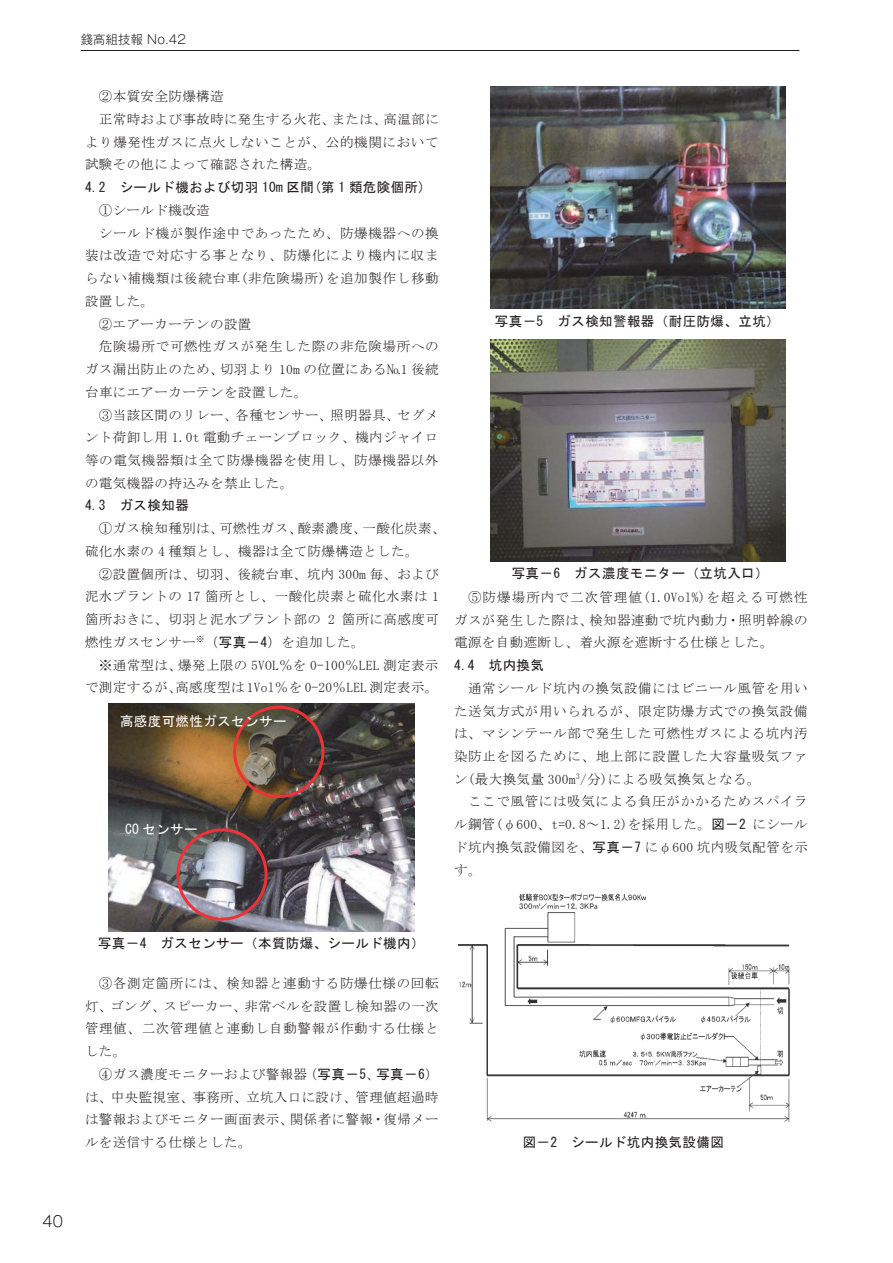
<style>
.page{position:relative;width:893px;height:1263px;background:#fff}
.page>*{position:absolute;margin:0;border:0;box-sizing:border-box;transform-origin:0 0}
.t1{font:300 14.85px "Gothic MB101 Pr 6";color:#231f20}
.t2{font:13.5px/22.8px "MS Mincho";letter-spacing:.035em;color:#231f20;text-align:justify}
.t3{font:13.5px "MS Gothic";letter-spacing:.025em;color:#231f20}
.t4{font:13.5px "MS Gothic";letter-spacing:.025em;color:#fff}
.t5{font:300 12.15px "Gothic MB101 Pr 6";letter-spacing:.02em;color:#231f20}
.s1{font-family:"MS Gothic"}
</style>
<div class="page">
<img style="left:109px;top:703px;width:305px;height:229px">
<img style="left:233px;top:706px;width:91px;height:92px">
<svg style="left:176px;top:828px;width:92px;height:92px;background:#87767d"></svg>
<img style="left:490px;top:340px;width:296px;height:221px">
<img style="left:490px;top:87px;width:296px;height:221px">
<img style="left:457px;top:893px;width:333px;height:229px">
<hr style="left:81px;top:50px;width:718px;height:1px;background:#231f20">
<p class="t5" style="left:81px;top:29px;width:106px">錢高組技報 No.42</p>
<p class="t2" style="left:99px;top:85px;width:126px">②本質安全防爆構造</p>
<p class="t2" style="left:99px;top:108px;width:341px">正常時および事故時に発生する火花、または、高温部に</p>
<p class="t2" style="left:85px;top:130px;width:355px">より爆発性ガスに点火しないことが、公的機関において</p>
<p class="t2" style="left:85px;top:153px;width:238px">試験その他によって確認された構造。</p>
<p class="t3" style="left:85px;top:181px;width:342px">4.2 シールド機および切羽 10m 区間(第 1 類危険個所)</p>
<p class="t2" style="left:99px;top:199px;width:112px">①シールド機改造</p>
<p class="t2" style="left:99px;top:221px;width:341px">シールド機が製作途中であったため、防爆機器への換</p>
<p class="t2" style="left:85px;top:244px;width:355px">装は改造で対応する事となり、防爆化により機内に収ま</p>
<p class="t2" style="left:85px;top:267px;width:355px">らない補機類は後続台車(非危険場所)を追加製作し移動</p>
<p class="t2" style="left:85px;top:290px;width:71px">設置した。</p>
<p class="t2" style="left:99px;top:312px;width:154px">②エアーカーテンの設置</p>
<p class="t2" style="left:99px;top:335px;width:341px">危険場所で可燃性ガスが発生した際の非危険場所への</p>
<p class="t2" style="left:85px;top:358px;width:355px">ガス漏出防止のため、切羽より 10m の位置にある№1 後続</p>
<p class="t2" style="left:85px;top:380px;width:224px">台車にエアーカーテンを設置した。</p>
<p class="t2" style="left:99px;top:403px;width:341px">③当該区間のリレー、各種センサー、照明器具、セグメ</p>
<p class="t2" style="left:85px;top:426px;width:355px">ント荷卸し用 1.0t 電動チェーンブロック、機内ジャイロ</p>
<p class="t2" style="left:85px;top:449px;width:355px">等の電気機器類は全て防爆機器を使用し、防爆機器以外</p>
<p class="t2" style="left:85px;top:471px;width:210px">の電気機器の持込みを禁止した。</p>
<p class="t3" style="left:85px;top:499px;width:105px">4.3 ガス検知器</p>
<p class="t2" style="left:85px;top:517px;width:362px;text-indent:14px">①ガス検知種別は、可燃性ガス、酸素濃度、一酸化炭素、硫化水素の 4 種類とし、機器は全て防爆構造とした。</p>
<p class="t2" style="left:85px;top:562px;width:355px;text-indent:14px">②設置個所は、切羽、後続台車、坑内 300m 毎、および泥水プラントの 17 箇所とし、一酸化炭素と硫化水素は 1箇所おきに、切羽と泥水プラント部の 2 箇所に高感度可燃性ガスセンサー<sup>※</sup>（<span class="s1">写真－4</span>）を追加した。</p>
<p class="t2" style="left:85px;top:653px;width:355px;text-align:right">※通常型は、爆発上限の 5VOL％を 0-100％LEL 測定表示で測定するが、高感度型は 1Vol％を 0-20％LEL 測定表示。</p>
<p class="t4" style="left:120px;top:714px;width:168px">高感度可燃性ガスセンサー</p>
<p class="t4" style="left:125px;top:822px;width:74px">CO センサー</p>
<p class="t3" style="left:495px;top:314px;width:286px">写真－5 ガス検知警報器（耐圧防爆、立坑）</p>
<p class="t3" style="left:512px;top:566px;width:258px">写真－6 ガス濃度モニター（立坑入口）</p>
<p class="t2" style="left:454px;top:586px;width:355px;text-indent:14px">⑤防爆場所内で二次管理値(1.0Vol%)を超える可燃性ガスが発生した際は、検知器連動で坑内動力・照明幹線の電源を自動遮断し、着火源を遮断する仕様とした。</p>
<p class="t3" style="left:454px;top:658px;width:91px">4.4 坑内換気</p>
<p class="t2" style="left:454px;top:677px;width:355px;text-indent:14px">通常シールド坑内の換気設備にはビニール風管を用いた送気方式が用いられるが、限定防爆方式での換気設備は、マシンテール部で発生した可燃性ガスによる坑内汚染防止を図るために、地上部に設置した大容量吸気ファン(最大換気量 300m<sup>3</sup>/分)による吸気換気となる。</p>
<p class="t2" style="left:454px;top:790px;width:355px;text-indent:14px">ここで風管には吸気による負圧がかかるためスパイラル鋼管(φ600、t=0.8～1.2)を採用した。<span class="s1">図－2</span> にシールド坑内換気設備図を、<span class="s1">写真－7</span> にφ600 坑内吸気配管を示す。</p>
<p class="t3" style="left:98px;top:937px;width:328px">写真－4 ガスセンサー（本質防爆、シールド機内）</p>
<p class="t2" style="left:85px;top:971px;width:355px;text-indent:14px">③各測定箇所には、検知器と連動する防爆仕様の回転灯、ゴング、スピーカー、非常ベルを設置し検知器の一次管理値、二次管理値と連動し自動警報が作動する仕様とした。</p>
<p class="t2" style="left:85px;top:1062px;width:355px;text-indent:14px">④ガス濃度モニターおよび警報器（<span class="s1">写真－5</span>、<span class="s1">写真－6</span>）は、中央監視室、事務所、立坑入口に設け、管理値超過時は警報およびモニター画面表示、関係者に警報・復帰メールを送信する仕様とした。</p>
<p class="t3" style="left:523px;top:1135px;width:203px">図－2 シールド坑内換気設備図</p>
<p class="t1" style="left:43px;top:1209px;width:22px">40</p>
</div>
